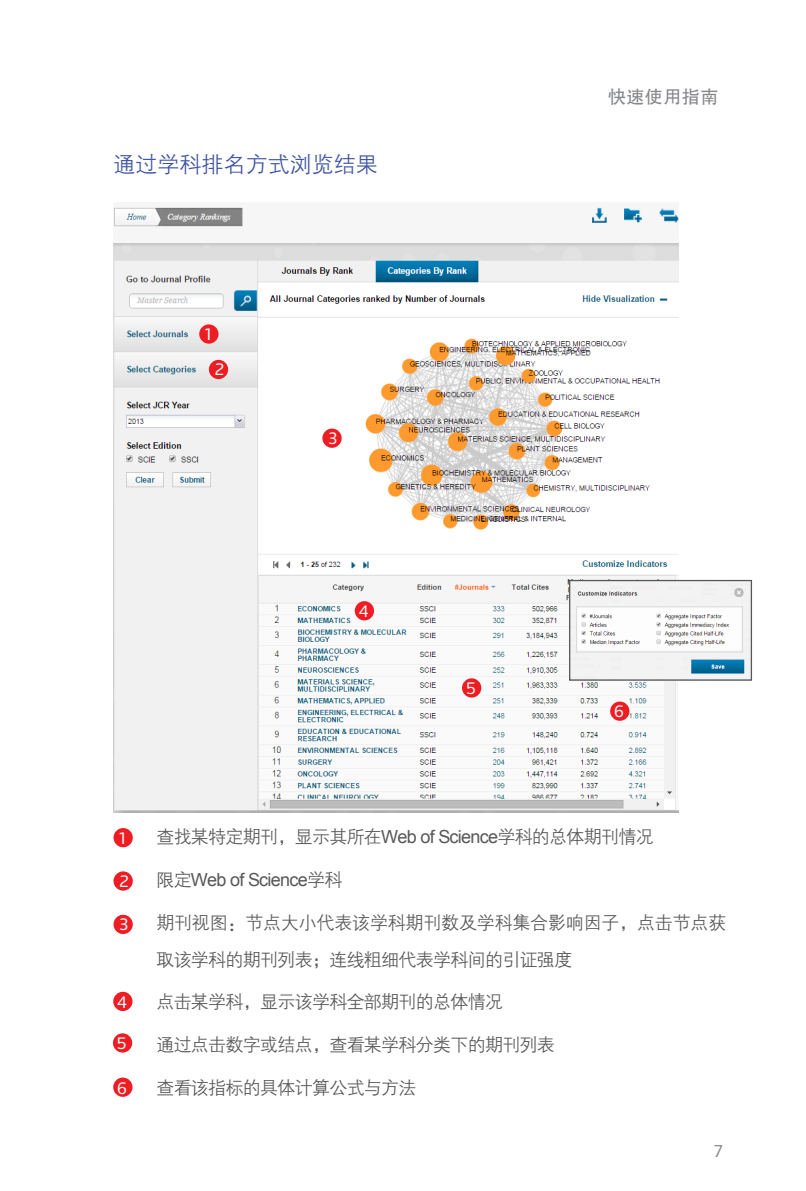
<style>
.page{position:relative;width:806px;height:1191px;background:#fff}
.page>*{position:absolute;margin:0;border:0;box-sizing:border-box;transform-origin:0 0}
.大标题{font:22px "FZZDXJW GB1 0";color:#3e54a4}
.t1{font:18px "FZZDXJW GB1 0";letter-spacing:-.04em;color:#57585a}
.t2{font:18px/37px "FZZDXJW GB1 0";letter-spacing:-.01em;color:#57585a}
.t3{font:18px "Arial";letter-spacing:-.04em;color:#57585a}
.t4{font:18px "FZHTJW GB1 0";letter-spacing:.025em;color:#86888b}
.t5{font:18px "Knowledge";color:#86888b}
.正文{font:17.4px "Knowledge";color:#fff}
.s1{font-family:"Arial"}
.s2{font-family:"FZZDXJW GB1 0"}
</style>
<div class="page">
<img style="left:113px;top:207px;width:565px;height:605px">
<img style="left:570px;top:582px;width:179px;height:96px">
<div style="left:568px;top:580px;width:183px;height:100px;border:1px solid #57585a"></div>
<div style="left:199px;top:324px;width:19px;height:20px;background:#ee1d23;border-radius:50%"></div>
<div style="left:209px;top:360px;width:19px;height:19px;background:#ee1d23;border-radius:50%"></div>
<div style="left:322px;top:428px;width:19px;height:20px;background:#ee1d23;border-radius:50%"></div>
<div style="left:354px;top:601px;width:20px;height:19px;background:#ee1d23;border-radius:50%"></div>
<div style="left:461px;top:678px;width:20px;height:19px;background:#ee1d23;border-radius:50%"></div>
<div style="left:609px;top:701px;width:20px;height:20px;background:#ee1d23;border-radius:50%"></div>
<div style="left:113px;top:828px;width:20px;height:19px;background:#ee1d23;border-radius:50%"></div>
<div style="left:113px;top:871px;width:20px;height:19px;background:#ee1d23;border-radius:50%"></div>
<div style="left:113px;top:914px;width:20px;height:20px;background:#ee1d23;border-radius:50%"></div>
<div style="left:113px;top:991px;width:19px;height:20px;background:#ee1d23;border-radius:50%"></div>
<div style="left:113px;top:1033px;width:19px;height:19px;background:#ee1d23;border-radius:50%"></div>
<div style="left:113px;top:1077px;width:19px;height:19px;background:#ee1d23;border-radius:50%"></div>
<p class="大标题" style="left:113px;top:152px;width:265px">通过学科排名方式浏览结果</p>
<p class="正文" style="left:205px;top:323px;width:7px">1</p>
<p class="正文" style="left:215px;top:359px;width:11px">2</p>
<p class="正文" style="left:328px;top:427px;width:10px">3</p>
<p class="正文" style="left:358px;top:600px;width:11px">4</p>
<p class="正文" style="left:465px;top:677px;width:11px">5</p>
<p class="t4" style="left:607px;top:86px;width:112px">快速使用指南</p>
<p class="正文" style="left:613px;top:701px;width:11px">6</p>
<p class="t1" style="left:120px;top:827px;width:534px"><span class="s1">•</span> 查找某特定期刊，显示其所在<span class="s1">Web of Science</span>学科的总体期刊情况</p>
<p class="t3" style="left:120px;top:868px;width:223px">• <span class="s2">限定</span>Web of Science<span class="s2">学科</span></p>
<p class="t2" style="left:156px;top:904px;width:571px;text-indent:-36px"><span class="s1">•</span> 期刊视图：节点大小代表该学科期刊数及学科集合影响因子，点击节点获取该学科的期刊列表；连线粗细代表学科间的引证强度</p>
<p class="t1" style="left:120px;top:992px;width:384px"><span class="s1">•</span> 点击某学科，显示该学科全部期刊的总体情况</p>
<p class="t1" style="left:120px;top:1035px;width:436px"><span class="s1">•</span> 通过点击数字或结点，查看某学科分类下的期刊列表</p>
<p class="t1" style="left:120px;top:1078px;width:297px"><span class="s1">•</span> 查看该指标的具体计算公式与方法</p>
<p class="正文" style="left:119px;top:827px;width:7px">1</p>
<p class="正文" style="left:119px;top:870px;width:11px">2</p>
<p class="正文" style="left:119px;top:913px;width:10px">3</p>
<p class="正文" style="left:117px;top:991px;width:11px">4</p>
<p class="正文" style="left:117px;top:1032px;width:11px">5</p>
<p class="正文" style="left:117px;top:1077px;width:11px">6</p>
<p class="t5" style="left:713px;top:1139px;width:10px">7</p>
</div>
